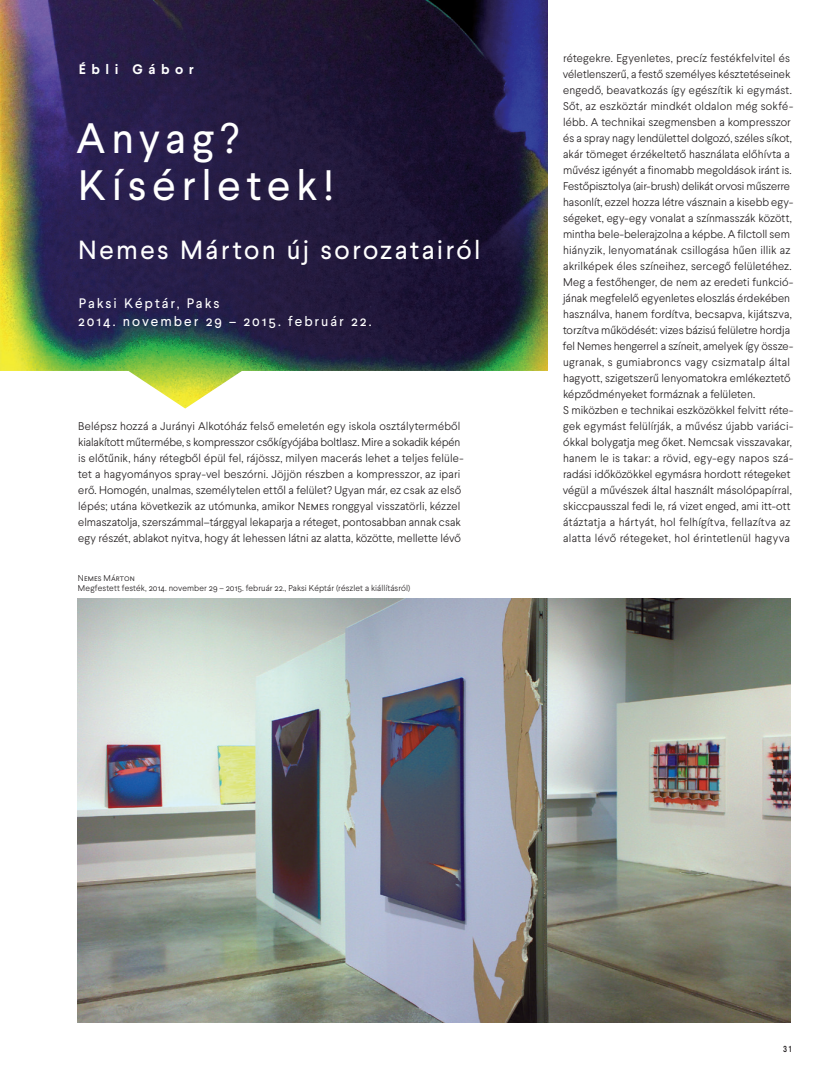
<style>
.page{position:relative;width:833px;height:1081px;background:#fff}
.page>*{position:absolute;margin:0;border:0;box-sizing:border-box;transform-origin:0 0}
.cim_2014_34pt_fff{font:42.5px/47.5px "Larsseit";letter-spacing:.13em;color:#fff}
.cim_2014_21pt_fff{font:26.25px "Larsseit";letter-spacing:.09em;color:#fff}
.helyszin_2014_2sor{font:13.75px "Larsseit";letter-spacing:.145em;color:#fff}
.helyszin_2014_1sor{font:13.75px "Larsseit";letter-spacing:.14em;color:#fff}
.szerzo_2014_fff{font:700 13.75px "Larsseit";letter-spacing:.4em;color:#fff}
.szcena_2014{font:300 11.25px/16px "Larsseit";letter-spacing:.005em;color:#231f20}
.t1{font:500 8.75px "Larsseit";color:#231f20;scale:.85 1}
.képalir2{font:300 8.5px "Larsseit";letter-spacing:.01em;color:#231f20}
</style>
<div class="page">
<img style="left:0;top:0;width:548px;height:408px">
<img style="left:78px;top:598px;width:712px;height:425px">
<p class="szerzo_2014_fff" style="left:79px;top:61px;width:117px">Ébli Gábor</p>
<p class="cim_2014_34pt_fff" style="left:76px;top:114px;width:259px">Anyag?<br>Kísérletek!</p>
<p class="cim_2014_21pt_fff" style="left:78px;top:233px;width:404px">Nemes Márton új sorozatairól</p>
<p class="helyszin_2014_1sor" style="left:79px;top:295px;width:142px">Paksi Képtár, Paks</p>
<p class="helyszin_2014_2sor" style="left:78px;top:312px;width:295px">2014. november 29 – 2015. február 22.</p>
<p class="szcena_2014" style="left:78px;top:418px;width:387px">Belépsz hozzá a Jurányi Alkotóház felső emeletén egy iskola osztályterméből kialakított műtermébe, s kompresszor csőkígyójába boltlasz. Mire a sokadik képén is előtűnik, hány rétegből épül fel, rájössz, milyen macerás lehet a teljes felüle&shy;tet a hagyományos spray-vel beszórni. Jöjjön részben a kompresszor, az ipari erő. Homogén, unalmas, személytelen ettől a felület? Ugyan már, ez csak az első lépés; utána következik az utómunka, amikor Nemes ronggyal visszatörli, kézzel elmaszatolja, szerszámmal–tárggyal lekaparja a réteget, pontosabban annak csak egy részét, ablakot nyitva, hogy át lehessen látni az alatta, közötte, mellette lévő</p>
<p class="képalir2" style="left:78px;top:573px;width:58px">Nemes Márton</p>
<p class="képalir2" style="left:78px;top:583px;width:334px">Megfestett festék, 2014. november 29 – 2015. február 22., Paksi Képtár (részlet a kiállításról)</p>
<p class="szcena_2014" style="left:563px;top:51px;width:230px">rétegekre. Egyenletes, precíz festékfelvitel és véletlenszerű, a festő személyes késztetéseinek engedő, beavatkozás így egészítik ki egymást.</p>
<p class="szcena_2014" style="left:563px;top:99px;width:232px">Sőt, az eszköztár mindkét oldalon még sokfé&shy;lébb. A technikai szegmensben a kompresszor és a spray nagy lendülettel dolgozó, széles síkot, akár tömeget érzékeltető használata előhívta a művész igényét a finomabb megoldások iránt is.<br>Festőpisztolya (air-brush) delikát orvosi műszerre hasonlít, ezzel hozza létre vásznain a kisebb egy&shy;ségeket, egy-egy vonalat a színmasszák között, mintha bele-belerajzolna a képbe. A filctoll sem hiányzik, lenyomatának csillogása hűen illik az akrilképek éles színeihez, sercegő felületéhez.<br>Meg a festőhenger, de nem az eredeti funkció&shy;jának megfelelő egyenletes eloszlás érdekében használva, hanem fordítva, becsapva, kijátszva, torzítva működését: vizes bázisú felületre hordja fel Nemes hengerrel a színeit, amelyek így össze&shy;ugranak, s gumiabroncs vagy csizmatalp által hagyott, szigetszerű lenyomatokra emlékeztető képződményeket formáznak a felületen.</p>
<p class="szcena_2014" style="left:563px;top:403px;width:232px">S miközben e technikai eszközökkel felvitt réte&shy;gek egymást felülírják, a művész újabb variáci&shy;ókkal bolygatja meg őket. Nemcsak visszavakar, hanem le is takar: a rövid, egy-egy napos szá&shy;radási időközökkel egymásra hordott rétegeket végül a művészek által használt másolópapírral, skiccpausszal fedi le, rá vizet enged, ami itt-ott átáztatja a hártyát, hol felhígítva, fellazítva az alatta lévő rétegeket, hol érintetlenül hagyva</p>
<p class="t1" style="left:783px;top:1043px;width:11px">31</p>
</div>
